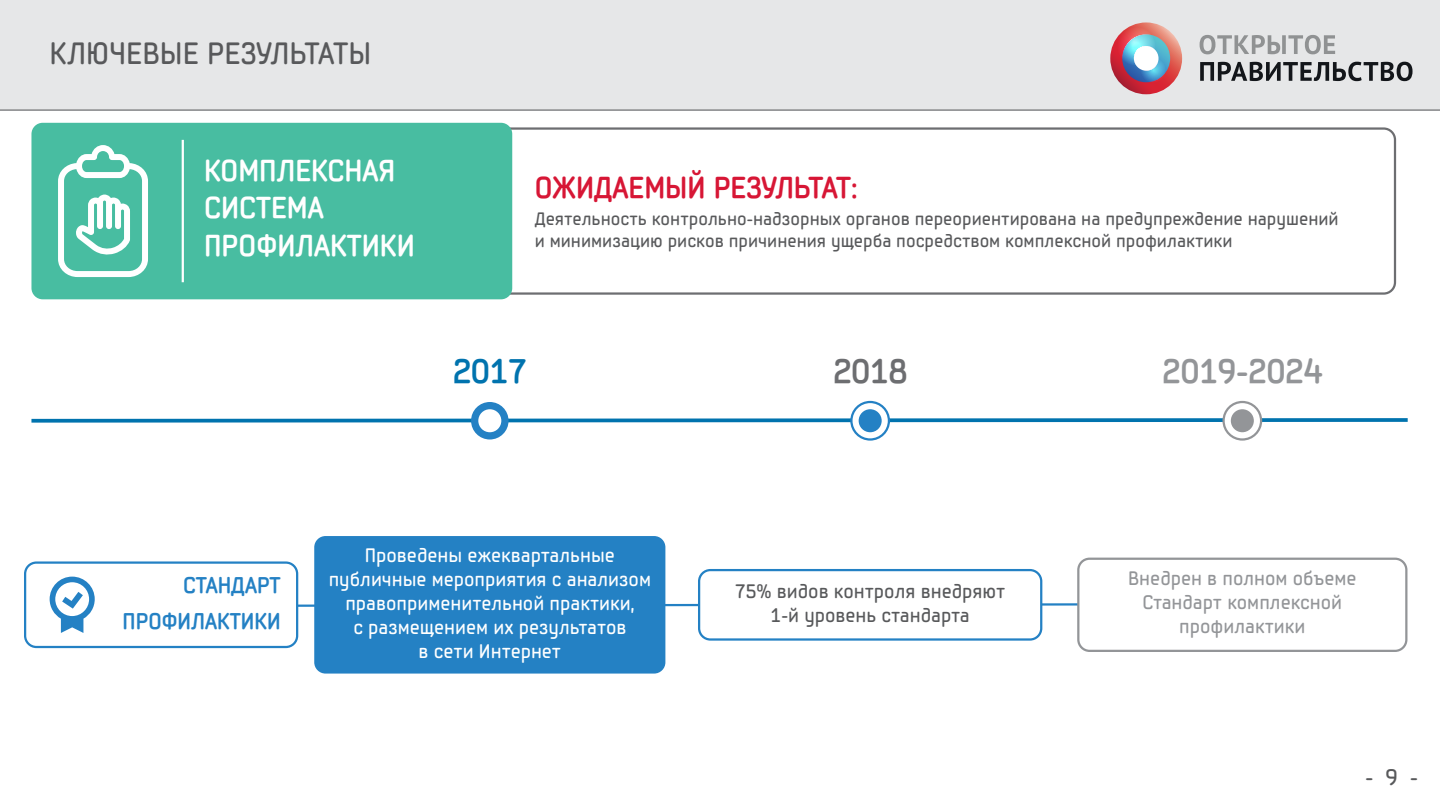
<style>
.page{position:relative;width:1440px;height:810px;background:#fff}
.page>*{position:absolute;margin:0;border:0;box-sizing:border-box;transform-origin:0 0}
.t1{font:700 33.75px "Samsung Imagination Cyr";color:#939598}
.t2{font:700 33.75px "Samsung Imagination Cyr";color:#0073ae}
.t3{font:700 33.75px "Samsung Imagination Cyr";color:#6d6e71}
.t4{font:30.75px "Samsung Imagination Cyr";color:#58595b}
.t5{font:700 30px/37.5px "Samsung Imagination Cyr";color:#fff}
.t6{font:700 30px "Samsung Imagination Cyr";color:#d71635}
.t7{font:700 22.5px/36px "Samsung Imagination Cyr";color:#2481c4;text-align:right}
.t8{font:22.5px "Samsung Imagination Cyr";color:#58595b}
.t9{font:19.5px/24px "Samsung Imagination Cyr";color:#fff;text-align:center}
.t10{font:19.5px/24px "Samsung Imagination Cyr";color:#939598;text-align:center}
.t11{font:19.5px/24px "Samsung Imagination Cyr";color:#58595b;text-align:center}
.t12{font:18px/22.5px "Samsung Imagination Cyr";color:#58595b}
</style>
<div class="page">
<svg style="left:298px;top:602px;width:779px;height:6px"></svg>
<div style="left:24px;top:561px;width:274px;height:87px;border:2px solid #2481c4;border-radius:11px"></div>
<svg style="left:31px;top:416px;width:1377px;height:7px"></svg>
<div style="left:0;top:0;width:1440px;height:110px;background:#e6e7e8"></div>
<hr style="left:0;top:110px;width:1440px;height:1px;background:#58595b">
<svg style="left:1110px;top:22px;width:72px;height:72px;background:#d54f51"></svg>
<svg style="left:1122px;top:34px;width:48px;height:48px"></svg>
<svg style="left:1134px;top:46px;width:25px;height:25px"></svg>
<svg style="left:1200px;top:35px;width:135px;height:19px"></svg>
<svg style="left:1200px;top:62px;width:213px;height:19px"></svg>
<svg style="left:1117px;top:27px;width:39px;height:39px"></svg>
<svg style="left:1127px;top:35px;width:12px;height:12px"></svg>
<svg style="left:1140px;top:57px;width:26px;height:26px"></svg>
<div style="left:44px;top:127px;width:1352px;height:168px;border:2px solid #6d6e71;border-radius:11px"></div>
<div style="left:31px;top:123px;width:481px;height:176px;background:#48bda1;border-radius:11px"></div>
<svg style="left:58px;top:145px;width:90px;height:132px"></svg>
<hr style="left:182px;top:140px;width:2px;height:142px;background:#fff">
<div style="left:471px;top:402px;width:38px;height:38px;background:#2481c4;border-radius:50%"></div>
<svg style="left:1224px;top:402px;width:37px;height:38px"></svg>
<div style="left:1222px;top:401px;width:40px;height:40px;border:2px solid #939598;border-radius:50%"></div>
<div style="left:699px;top:570px;width:342px;height:70px;background:#fff;border-radius:11px"></div>
<div style="left:698px;top:569px;width:344px;height:72px;border:2px solid #2481c4;border-radius:11px"></div>
<div style="left:1231px;top:409px;width:23px;height:23px;background:#939598;border-radius:50%"></div>
<div style="left:314px;top:536px;width:351px;height:138px;background:#2481c4;border-radius:11px"></div>
<svg style="left:851px;top:402px;width:38px;height:38px"></svg>
<div style="left:850px;top:401px;width:40px;height:40px;border:2px solid #2481c4;border-radius:50%"></div>
<div style="left:859px;top:409px;width:23px;height:23px;background:#2481c4;border-radius:50%"></div>
<div style="left:478px;top:409px;width:23px;height:23px;background:#fff;border-radius:50%"></div>
<div style="left:1077px;top:558px;width:330px;height:94px;border:2px solid #939598;border-radius:11px"></div>
<svg style="left:50px;top:577px;width:45px;height:56px"></svg>
<h2 class="t4" style="left:50px;top:33px;width:323px">КЛЮЧЕВЫЕ РЕЗУЛЬТАТЫ</h2>
<h3 class="t5" style="left:204px;top:151px;width:212px">КОМПЛЕКСНАЯ<br>СИСТЕМА<br>ПРОФИЛАКТИКИ</h3>
<h3 class="t6" style="left:535px;top:168px;width:324px">ОЖИДАЕМЫЙ РЕЗУЛЬТАТ:</h3>
<p class="t12" style="left:535px;top:207px;width:805px">Деятельность контрольно-надзорных органов переориентирована на предупреждение нарушений и минимизацию рисков причинения ущерба посредством комплексной профилактики</p>
<h1 class="t2" style="left:453px;top:349px;width:76px">2017</h1>
<h1 class="t3" style="left:833px;top:349px;width:76px">2018</h1>
<h1 class="t1" style="left:1162px;top:349px;width:162px">2019-2024</h1>
<p class="t7" style="left:123px;top:567px;width:160px">СТАНДАРТ<br>ПРОФИЛАКТИКИ</p>
<p class="t9" style="left:329px;top:543px;width:324px">Проведены ежеквартальные публичные мероприятия с анализом правоприменительной практики,<br>с размещением их результатов<br>в сети Интернет</p>
<p class="t11" style="left:735px;top:579px;width:272px">75% видов контроля внедряют<br>1-й уровень стандарта</p>
<p class="t10" style="left:1128px;top:566px;width:230px">Внедрен в полном объеме<br>Стандарт комплексной профилактики</p>
<p class="t8" style="left:1365px;top:763px;width:54px">-9-</p>
</div>
